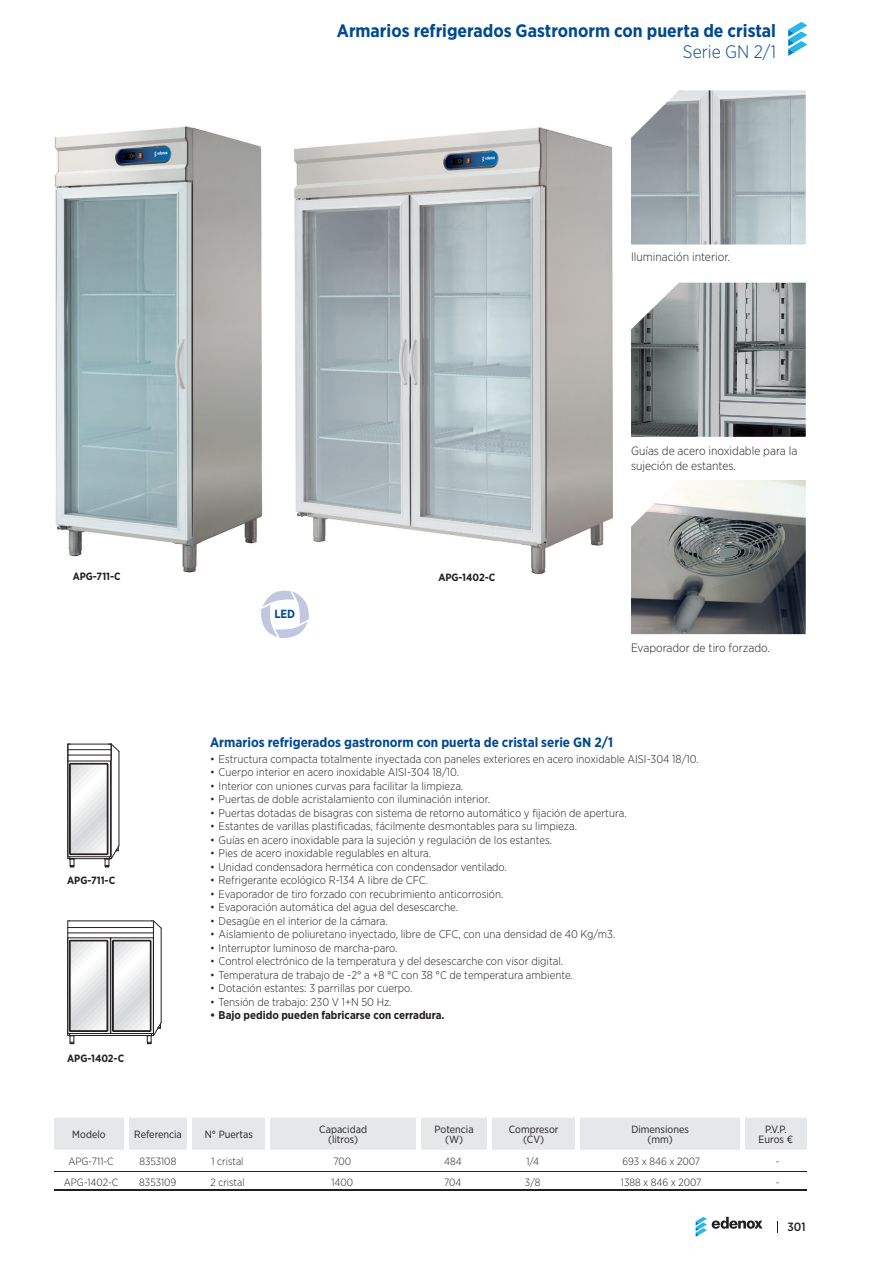
<style>
.page{position:relative;width:893px;height:1263px;background:#fff}
.page>*{position:absolute;margin:0;border:0;box-sizing:border-box;transform-origin:0 0}
.t1{font:700 18px "Gotham Narrow";color:#014990}
.t2{font:300 18px "Gotham Narrow";color:#014990}
.t3{font:700 13.5px "Gotham Narrow";color:#014990}
.t4{font:300 12px/15px "Gotham Narrow";color:#231f20}
.t5{font:500 12px "Gotham Narrow";color:#231f20}
.t6{font:700 11.85px "Gotham Narrow";color:#014990}
.t7{font:300 11.25px "Gotham Narrow";color:#231f20}
.t8{font:700 11.25px "Gotham Narrow";color:#231f20}
.t9{font:300 10.5px "Gotham Narrow";color:#231f20}
.t10{font:10.5px/10.5px "Gotham Narrow";color:#231f20;text-align:center}
.t11{font:700 10.5px "Gotham Narrow";color:#231f20}
</style>
<div class="page">
<svg style="left:696px;top:1217px;width:67px;height:20px"></svg>
<svg style="left:788px;top:22px;width:19px;height:34px"></svg>
<img style="left:294px;top:127px;width:319px;height:447px">
<img style="left:54px;top:126px;width:209px;height:447px">
<img style="left:631px;top:283px;width:175px;height:154px">
<img style="left:631px;top:480px;width:175px;height:154px">
<img style="left:631px;top:90px;width:175px;height:155px">
<hr style="left:112px;top:941px;width:1px;height:90px;background:#231f20">
<hr style="left:107px;top:941px;width:1px;height:90px;background:#231f20">
<hr style="left:108px;top:941px;width:1px;height:90px;background:#231f20">
<hr style="left:110px;top:938px;width:1px;height:95px;background:#231f20">
<hr style="left:153px;top:921px;width:1px;height:114px;background:#231f20">
<hr style="left:67px;top:921px;width:1px;height:114px;background:#231f20">
<hr style="left:111px;top:1033px;width:42px;height:1px;background:#231f20">
<hr style="left:70px;top:1035px;width:82px;height:1px;background:#231f20">
<hr style="left:68px;top:1033px;width:42px;height:1px;background:#231f20">
<svg style="left:68px;top:940px;width:39px;height:104px"></svg>
<hr style="left:111px;top:937px;width:42px;height:1px;background:#231f20">
<hr style="left:69px;top:920px;width:83px;height:1px;background:#231f20">
<hr style="left:70px;top:940px;width:37px;height:1px;background:#231f20">
<hr style="left:68px;top:937px;width:42px;height:1px;background:#231f20">
<hr style="left:161px;top:928px;width:1px;height:94px;background:#231f20">
<svg style="left:152px;top:920px;width:10px;height:9px"></svg>
<svg style="left:113px;top:940px;width:49px;height:104px"></svg>
<hr style="left:68px;top:932px;width:85px;height:1px;background:#231f20">
<hr style="left:68px;top:927px;width:85px;height:1px;background:#231f20">
<hr style="left:67px;top:744px;width:1px;height:115px;background:#231f20">
<hr style="left:119px;top:751px;width:1px;height:95px;background:#231f20">
<svg style="left:68px;top:743px;width:51px;height:124px"></svg>
<hr style="left:68px;top:755px;width:43px;height:1px;background:#231f20">
<hr style="left:68px;top:749px;width:43px;height:1px;background:#231f20">
<hr style="left:54px;top:1171px;width:74px;height:1px;background:#231f20">
<hr style="left:128px;top:1171px;width:60px;height:1px;background:#231f20">
<hr style="left:188px;top:1171px;width:80px;height:1px;background:#231f20">
<hr style="left:268px;top:1171px;width:149px;height:1px;background:#231f20">
<hr style="left:417px;top:1171px;width:72px;height:1px;background:#231f20">
<hr style="left:489px;top:1171px;width:88px;height:1px;background:#231f20">
<hr style="left:577px;top:1171px;width:72px;height:1px;background:#231f20">
<hr style="left:649px;top:1171px;width:97px;height:1px;background:#231f20">
<hr style="left:746px;top:1171px;width:61px;height:1px;background:#231f20">
<hr style="left:54px;top:1189px;width:753px;height:2px;background:#231f20">
<div style="left:54px;top:1118px;width:753px;height:32px;background:#e6e7e9"></div>
<hr style="left:124px;top:1118px;width:4px;height:32px;background:#fff">
<hr style="left:188px;top:1118px;width:4px;height:32px;background:#fff">
<div style="left:265px;top:1118px;width:5px;height:32px;background:#fff"></div>
<div style="left:416px;top:1118px;width:5px;height:32px;background:#fff"></div>
<div style="left:487px;top:1118px;width:5px;height:32px;background:#fff"></div>
<div style="left:575px;top:1118px;width:5px;height:32px;background:#fff"></div>
<div style="left:740px;top:1118px;width:5px;height:32px;background:#fff"></div>
<svg style="left:261px;top:590px;width:48px;height:48px"></svg>
<h1 class="t1" style="left:337px;top:19px;width:441px">Armarios refrigerados Gastronorm con puerta de cristal</h1>
<h1 class="t2" style="left:683px;top:40px;width:95px">Serie GN 2/1</h1>
<p class="t4" style="left:631px;top:248px;width:101px">Iluminación interior.</p>
<p class="t11" style="left:73px;top:570px;width:50px">APG-711-C</p>
<p class="t11" style="left:67px;top:873px;width:50px">APG-711-C</p>
<p class="t11" style="left:67px;top:1052px;width:59px">APG-1402-C</p>
<p class="t4" style="left:631px;top:443px;width:168px">Guías de acero inoxidable para la sujeción de estantes.</p>
<p class="t6" style="left:274px;top:606px;width:22px">LED</p>
<p class="t11" style="left:438px;top:571px;width:59px">APG-1402-C</p>
<p class="t4" style="left:631px;top:640px;width:140px">Evaporador de tiro forzado.</p>
<p class="t3" style="left:210px;top:734px;width:405px">Armarios refrigerados gastronorm con puerta de cristal serie GN 2/1</p>
<p class="t7" style="left:210px;top:752px;width:490px">• Estructura compacta totalmente inyectada con paneles exteriores en acero inoxidable AISI-304 18/10.</p>
<p class="t7" style="left:210px;top:765px;width:251px">• Cuerpo interior en acero inoxidable AISI-304 18/10.</p>
<p class="t7" style="left:210px;top:779px;width:255px">• Interior con uniones curvas para facilitar la limpieza.</p>
<p class="t7" style="left:210px;top:792px;width:281px">• Puertas de doble acristalamiento con iluminación interior.</p>
<p class="t7" style="left:210px;top:806px;width:418px">• Puertas dotadas de bisagras con sistema de retorno automático y fijación de apertura.</p>
<p class="t7" style="left:210px;top:819px;width:368px">• Estantes de varillas plastificadas, fácilmente desmontables para su limpieza.</p>
<p class="t7" style="left:210px;top:833px;width:344px">• Guías en acero inoxidable para la sujeción y regulación de los estantes.</p>
<p class="t7" style="left:210px;top:846px;width:223px">• Pies de acero inoxidable regulables en altura.</p>
<p class="t7" style="left:210px;top:860px;width:298px">• Unidad condensadora hermética con condensador ventilado.</p>
<p class="t7" style="left:210px;top:873px;width:219px">• Refrigerante ecológico R-134 A libre de CFC.</p>
<p class="t7" style="left:210px;top:887px;width:295px">• Evaporador de tiro forzado con recubrimiento anticorrosión.</p>
<p class="t7" style="left:210px;top:900px;width:249px">• Evaporación automática del agua del desescarche.</p>
<p class="t7" style="left:210px;top:914px;width:179px">• Desagüe en el interior de la cámara.</p>
<p class="t7" style="left:210px;top:927px;width:407px">• Aislamiento de poliuretano inyectado, libre de CFC, con una densidad de 40 Kg/m3.</p>
<p class="t7" style="left:210px;top:941px;width:189px">• Interruptor luminoso de marcha-paro.</p>
<p class="t7" style="left:210px;top:954px;width:355px">• Control electrónico de la temperatura y del desescarche con visor digital.</p>
<p class="t7" style="left:210px;top:968px;width:364px">• Temperatura de trabajo de -2° a +8 °C con 38 °C de temperatura ambiente.</p>
<p class="t7" style="left:210px;top:981px;width:204px">• Dotación estantes: 3 parrillas por cuerpo.</p>
<p class="t7" style="left:210px;top:995px;width:183px">• Tensión de trabajo: 230 V 1+N 50 Hz.</p>
<p class="t8" style="left:210px;top:1008px;width:236px">• Bajo pedido pueden fabricarse con cerradura.</p>
<p class="t10" style="left:72px;top:1129px;width:35px">Modelo</p>
<p class="t10" style="left:134px;top:1129px;width:49px">Referencia</p>
<p class="t10" style="left:205px;top:1129px;width:50px">N° Puertas</p>
<p class="t10" style="left:319px;top:1123px;width:49px">Capacidad (litros)</p>
<p class="t10" style="left:435px;top:1123px;width:41px">Potencia (W)</p>
<p class="t10" style="left:509px;top:1123px;width:51px">Compresor (CV)</p>
<p class="t10" style="left:631px;top:1123px;width:59px">Dimensiones (mm)</p>
<p class="t10" style="left:759px;top:1123px;width:36px">P.V.P.<br>Euros €</p>
<p class="t9" style="left:68px;top:1155px;width:47px">APG-711-C</p>
<p class="t9" style="left:139px;top:1155px;width:38px">8353108</p>
<p class="t9" style="left:212px;top:1155px;width:33px">1 cristal</p>
<p class="t9" style="left:333px;top:1155px;width:19px">700</p>
<p class="t9" style="left:444px;top:1155px;width:19px">484</p>
<p class="t9" style="left:526px;top:1155px;width:14px">1/4</p>
<p class="t9" style="left:622px;top:1155px;width:79px">693 x 846 x 2007</p>
<p class="t9" style="left:776px;top:1155px;width:5px">-</p>
<p class="t9" style="left:64px;top:1175px;width:56px">APG-1402-C</p>
<p class="t9" style="left:139px;top:1175px;width:39px">8353109</p>
<p class="t9" style="left:210px;top:1175px;width:36px">2 cristal</p>
<p class="t9" style="left:331px;top:1175px;width:23px">1400</p>
<p class="t9" style="left:444px;top:1175px;width:19px">704</p>
<p class="t9" style="left:525px;top:1175px;width:17px">3/8</p>
<p class="t9" style="left:621px;top:1175px;width:82px">1388 x 846 x 2007</p>
<p class="t9" style="left:776px;top:1175px;width:5px">-</p>
<p class="t5" style="left:787px;top:1219px;width:20px">301</p>
</div>
